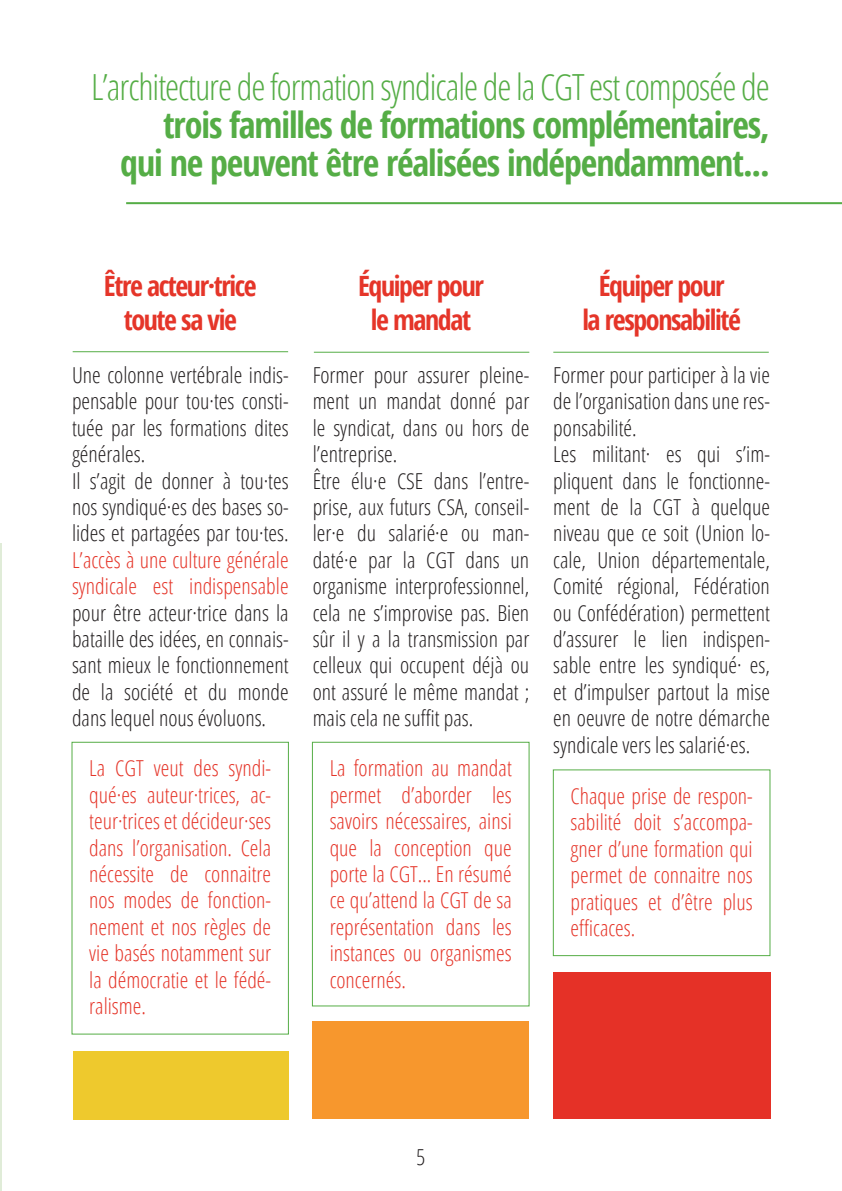
<style>
.page{position:relative;width:842px;height:1191px;background:#fff}
.page>*{position:absolute;margin:0;border:0;box-sizing:border-box;transform-origin:0 0}
.t1{font:300 36px/38px "Open Sans Condensed";letter-spacing:-.03em;color:#55ad46;text-align:right}
.t2{font:700 36px "Open Sans Condensed";letter-spacing:-.03em;color:#55ad46}
.t3{font:700 28px "Open Sans Condensed";letter-spacing:-.05em;color:#e53529}
.t4{font:300 22px/26.4px "Open Sans Condensed";color:#231f20;text-align:justify}
.t5{font:300 22px/26.4px "Open Sans Condensed";color:#e53529;text-align:justify}
.s1{font-weight:700}
.s2{color:#e53529}
</style>
<div class="page">
<hr style="left:126px;top:202px;width:716px;height:2px;background:#55ad46">
<hr style="left:73px;top:351px;width:215px;height:1px;background:#55ad46">
<hr style="left:553px;top:352px;width:216px;height:1px;background:#55ad46">
<hr style="left:314px;top:352px;width:215px;height:1px;background:#55ad46">
<div style="left:72px;top:742px;width:217px;height:292px;border:1px solid #55ad46"></div>
<div style="left:312px;top:742px;width:217px;height:264px;border:1px solid #55ad46"></div>
<div style="left:553px;top:769px;width:217px;height:187px;border:1px solid #55ad46"></div>
<div style="left:73px;top:1050px;width:216px;height:69px;background:#eec92d"></div>
<div style="left:313px;top:1021px;width:216px;height:98px;background:#f7972d"></div>
<div style="left:553px;top:972px;width:217px;height:147px;background:#e53127"></div>
<hr style="left:0;top:543px;width:2px;height:648px;background:#e0ecd8">
<p class="t1" style="left:91px;top:66px;width:680px">L’architecture de formation syndicale de la CGT est composée de <span class="s1">trois familles de formations complémentaires,</span></p>
<p class="t2" style="left:120px;top:137px;width:651px">qui ne peuvent être réalisées indépendamment...</p>
<p class="t3" style="left:104px;top:267px;width:154px">Être acteur·trice</p>
<p class="t3" style="left:124px;top:300px;width:115px">toute sa vie</p>
<p class="t4" style="left:72px;top:361px;width:218px">Une colonne vertébrale indis&shy;pensable pour tou·tes consti&shy;tuée par les formations dites générales.</p>
<p class="t4" style="left:72px;top:466px;width:218px">Il s’agit de donner à tou·tes nos syndiqué·es des bases so&shy;lides et partagées par tou·tes.<br><span class="s2">L’accès à une culture générale syndicale est indispensable </span>pour être acteur·trice dans la bataille des idées, en connais&shy;sant mieux le fonctionnement de la société et du monde dans lequel nous évoluons.</p>
<p class="t3" style="left:358px;top:267px;width:127px">Équiper pour</p>
<p class="t3" style="left:371px;top:300px;width:102px">le mandat</p>
<p class="t4" style="left:313px;top:361px;width:218px">Former pour assurer pleine&shy;ment un mandat donné par le syndicat, dans ou hors de l’entreprise.</p>
<p class="t4" style="left:313px;top:466px;width:218px">Être élu·e CSE dans l’entre&shy;prise, aux futurs CSA, conseil&shy;ler·e du salarié·e ou man&shy;daté·e par la CGT dans un organisme interprofessionnel, cela ne s’improvise pas. Bien sûr il y a la transmission par celleux qui occupent déjà ou ont assuré le même mandat ; mais cela ne suffit pas.</p>
<p class="t5" style="left:89px;top:754px;width:183px">La CGT veut des syndi&shy;qué·es auteur·trices, ac&shy;teur·trices et décideur·ses dans l’organisation. Cela nécessite de connaitre nos modes de fonction&shy;nement et nos règles de vie basés notamment sur la démocratie et le fédé&shy;ralisme.</p>
<p class="t5" style="left:330px;top:754px;width:184px">La formation au mandat permet d’aborder les savoirs nécessaires, ainsi que la conception que porte la CGT... En résumé ce qu’attend la CGT de sa représentation dans les instances ou organismes concernés.</p>
<p class="t3" style="left:599px;top:267px;width:127px">Équiper pour</p>
<p class="t3" style="left:582px;top:300px;width:160px">la responsabilité</p>
<p class="t4" style="left:553px;top:361px;width:218px">Former pour participer à la vie de l’organisation dans une res&shy;ponsabilité.</p>
<p class="t4" style="left:553px;top:440px;width:218px">Les militant· es qui s’im&shy;pliquent dans le fonctionne&shy;ment de la CGT à quelque niveau que ce soit (Union lo&shy;cale, Union départementale, Comité régional, Fédération ou Confédération) permettent d’assurer le lien indispen&shy;sable entre les syndiqué· es, et d’impulser partout la mise en oeuvre de notre démarche syndicale vers les salarié·es.</p>
<p class="t5" style="left:571px;top:782px;width:184px">Chaque prise de respon&shy;sabilité doit s’accompa&shy;gner d’une formation qui permet de connaitre nos pratiques et d’être plus efficaces.</p>
<p class="t4" style="left:417px;top:1143px;width:10px">5</p>
</div>
